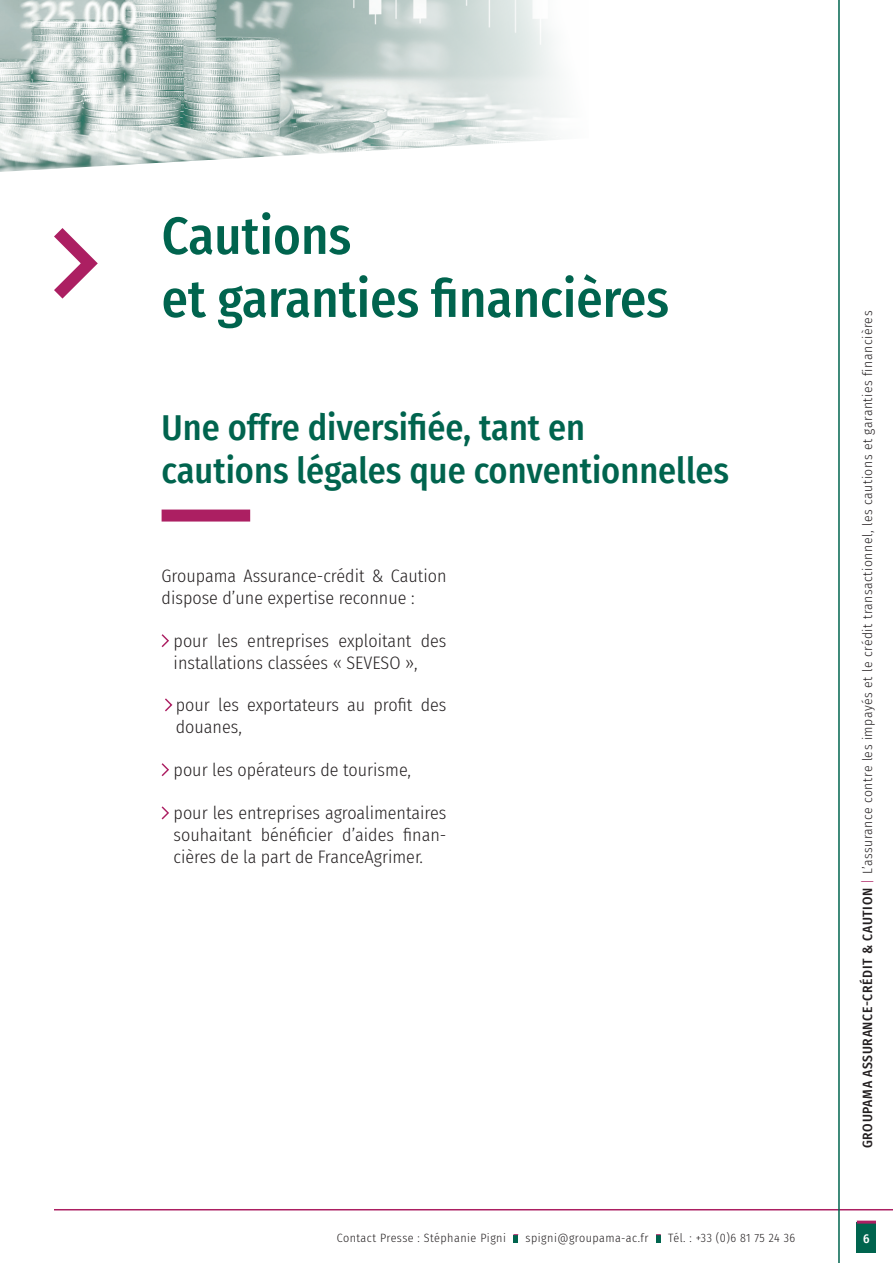
<style>
.page{position:relative;width:893px;height:1263px;background:#fff}
.page>*{position:absolute;margin:0;border:0;box-sizing:border-box;transform-origin:0 0}
.Titre_section{font:500 52.5px/63px "Fira Sans Condensed";color:#00644e}
.Titre{font:500 36px/43.2px "Fira Sans Condensed";color:#00644e}
.Paragraphe_2_lignes{font:300 18px/21.6px "Fira Sans Condensed";color:#231f20}
.t1{font:300 13.5px "Fira Sans Condensed";letter-spacing:.04em;color:#231f20}
.t2{font:500 12.75px "Fira Sans Condensed";color:#fff}
.t3{font:300 12px "Fira Sans Condensed";letter-spacing:.04em;color:#231f20}
.s1{font-weight:500}
.s2{color:#ac1f62}
</style>
<div class="page">
<div style="left:857px;top:1222px;width:19px;height:31px;background:#00644e"></div>
<hr style="left:857px;top:1220px;width:19px;height:3px;background:#ac1f62">
<hr style="left:54px;top:1209px;width:839px;height:1px;background:#ac1f62">
<hr style="left:838px;top:0;width:2px;height:1263px;background:#00644e">
<svg style="left:513px;top:1234px;width:5px;height:8px"></svg>
<svg style="left:656px;top:1234px;width:5px;height:8px"></svg>
<svg style="left:54px;top:228px;width:44px;height:71px"></svg>
<img style="left:0;top:0;width:565px;height:172px">
<div style="left:162px;top:509px;width:88px;height:12px;background:#ac1f62"></div>
<svg style="left:161px;top:634px;width:8px;height:14px"></svg>
<svg style="left:165px;top:698px;width:8px;height:14px"></svg>
<svg style="left:161px;top:763px;width:8px;height:14px"></svg>
<svg style="left:161px;top:806px;width:8px;height:14px"></svg>
<p class="Titre_section" style="left:162px;top:202px;width:509px">Cautions<br>et garanties financières</p>
<p class="Titre" style="left:162px;top:404px;width:569px">Une offre diversifiée, tant en<br>cautions légales que conventionnelles</p>
<p class="Paragraphe_2_lignes" style="left:162px;top:565px;width:286px">Groupama Assurance-crédit &amp; Caution dispose d’une expertise reconnue :</p>
<p class="Paragraphe_2_lignes" style="left:174px;top:630px;width:274px">pour les entreprises exploitant des installations classées « SEVESO »,</p>
<p class="Paragraphe_2_lignes" style="left:176px;top:694px;width:272px">pour les exportateurs au profit des douanes,</p>
<p class="Paragraphe_2_lignes" style="left:174px;top:759px;width:239px">pour les opérateurs de tourisme,</p>
<p class="Paragraphe_2_lignes" style="left:174px;top:802px;width:274px;text-align:justify">pour les entreprises agroalimentaires souhaitant bénéficier d’aides finan&shy;cières de la part de FranceAgrimer.</p>
<p class="t1" style="left:858px;top:1148px;width:839px;rotate:-90deg"><span class="s1">GROUPAMA ASSURANCE-CRÉDIT &amp; CAUTION</span> <span class="s2">|</span> L’assurance contre les impayés et le crédit transactionnel, les cautions et garanties financières</p>
<p class="t3" style="left:337px;top:1230px;width:171px">Contact Presse : Stéphanie Pigni</p>
<p class="t3" style="left:526px;top:1230px;width:124px">spigni@groupama-ac.fr</p>
<p class="t3" style="left:668px;top:1230px;width:128px">Tél. : +33 (0)6 81 75 24 36</p>
<p class="t2" style="left:863px;top:1229px;width:8px">6</p>
</div>
